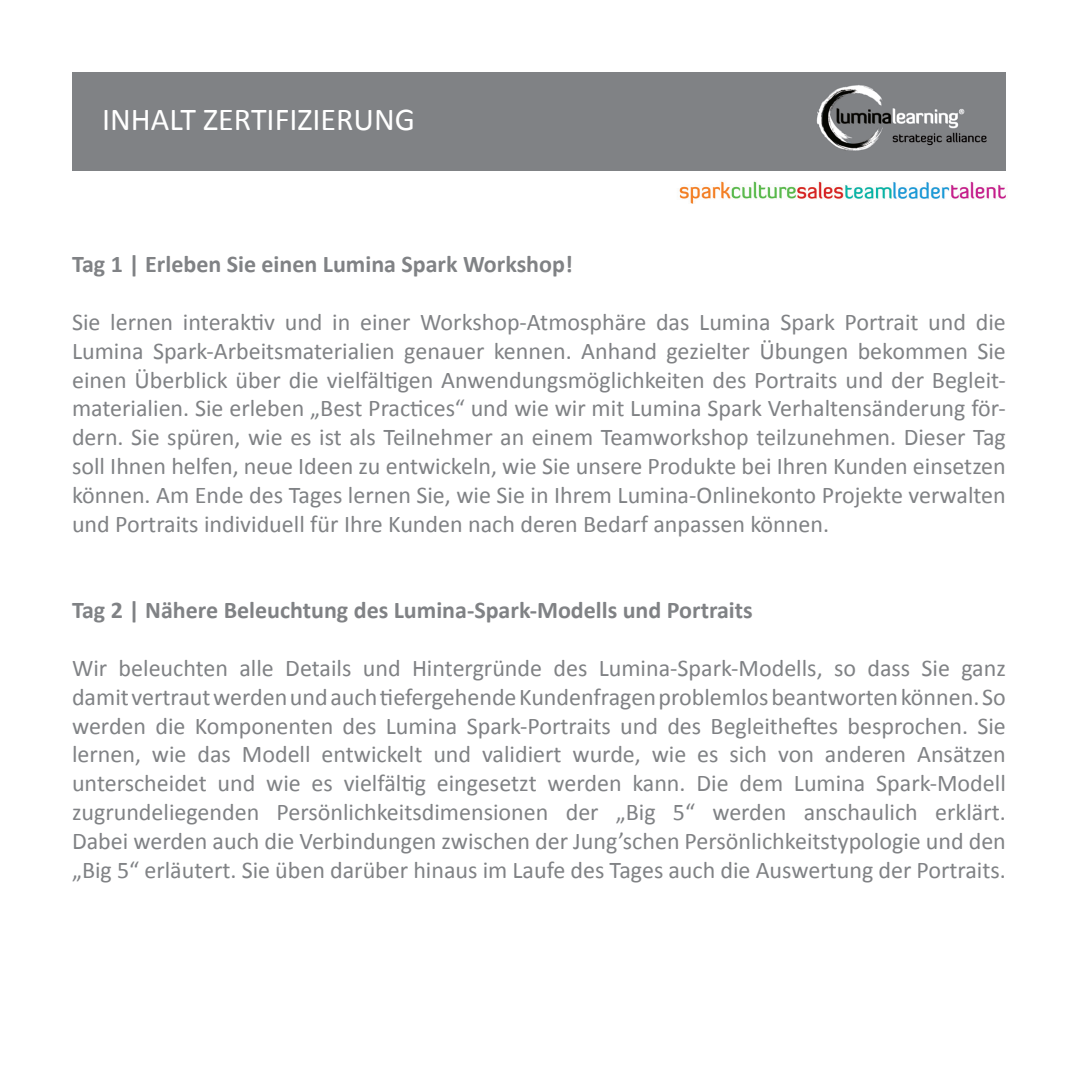
<style>
.page{position:relative;width:1078px;height:1078px;background:#fff}
.page>*{position:absolute;margin:0;border:0;box-sizing:border-box;transform-origin:0 0}
.t1{font:32px "Calibri";color:#fff}
.t2{font:24px/28.8px "Calibri";color:#808285;text-align:justify}
.t3{font:700 24px "Calibri";color:#808285}
</style>
<div class="page">
<div style="left:72px;top:72px;width:933px;height:98px;background:#808285"></div>
<img style="left:679px;top:181px;width:327px;height:23px">
<img style="left:816px;top:85px;width:171px;height:66px">
<h1 class="t1" style="left:102px;top:99px;width:314px">INHALT ZERTIFIZIERUNG</h1>
<p class="t3" style="left:72px;top:249px;width:502px">Tag 1 | Erleben Sie einen Lumina Spark Workshop!</p>
<p class="t2" style="left:72px;top:307px;width:935px">Sie lernen interaktiv und in einer Workshop-Atmosphäre das Lumina Spark Portrait und die Lumina Spark-Arbeitsmaterialien genauer kennen. Anhand gezielter Übungen bekommen Sie einen Überblick über die vielfältigen Anwendungsmöglichkeiten des Portraits und der Begleit&shy;materialien. Sie erleben „Best Practices“ und wie wir mit Lumina Spark Verhaltensänderung för&shy;dern. Sie spüren, wie es ist als Teilnehmer an einem Teamworkshop teilzunehmen. Dieser Tag soll Ihnen helfen, neue Ideen zu entwickeln, wie Sie unsere Produkte bei Ihren Kunden einsetzen können. Am Ende des Tages lernen Sie, wie Sie in Ihrem Lumina-Onlinekonto Projekte verwalten und Portraits individuell für Ihre Kunden nach deren Bedarf anpassen können.</p>
<p class="t3" style="left:72px;top:594px;width:682px">Tag 2 | Nähere Beleuchtung des Lumina-Spark-Modells und Portraits</p>
<p class="t2" style="left:72px;top:653px;width:935px">Wir beleuchten alle Details und Hintergründe des Lumina-Spark-Modells, so dass Sie ganz damit vertraut werden und auch tiefergehende Kundenfragen problemlos beantworten können. So werden die Komponenten des Lumina Spark-Portraits und des Begleitheftes besprochen. Sie lernen, wie das Modell entwickelt und validiert wurde, wie es sich von anderen Ansätzen unterscheidet und wie es vielfältig eingesetzt werden kann. Die dem Lumina Spark-Modell zugrundeliegenden Persönlichkeitsdimensionen der „Big 5“ werden anschaulich erklärt.<br>Dabei werden auch die Verbindungen zwischen der Jung’schen Persönlichkeitstypologie und den „Big 5“ erläutert. Sie üben darüber hinaus im Laufe des Tages auch die Auswertung der Portraits.</p>
</div>
